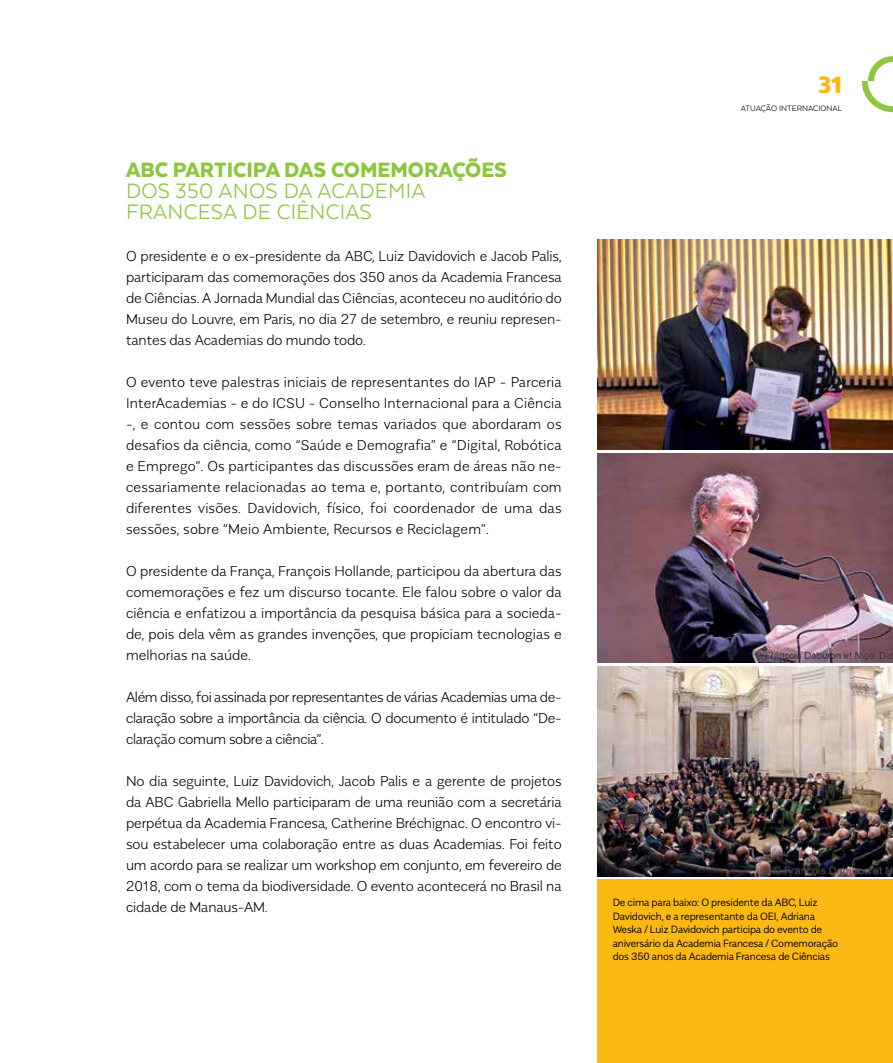
<style>
.page{position:relative;width:893px;height:1063px;background:#fff}
.page>*{position:absolute;margin:0;border:0;box-sizing:border-box;transform-origin:0 0}
.t1{font:24px/21px "Texta";letter-spacing:.01em;color:#8dc63f}
.t2{font:900 24px "Texta";color:#8dc63f}
.t3{font:800 24px "Glober";color:#fdb913}
.t4{font:200 14.25px/21px "Alergia Normal";letter-spacing:-.01em;color:#000;text-align:justify}
.t5{font:300 10.5px/13.5px "Alergia Normal";letter-spacing:-.02em;color:#000}
.t6{font:9px "Texta";color:#000}
</style>
<div class="page">
<svg style="left:861px;top:56px;width:32px;height:57px"></svg>
<img style="left:598px;top:240px;width:295px;height:210px">
<img style="left:598px;top:666px;width:295px;height:210px">
<img style="left:598px;top:453px;width:295px;height:210px">
<div style="left:598px;top:879px;width:295px;height:184px;background:#fdb913"></div>
<h1 class="t2" style="left:126px;top:157px;width:173px">ABC PARTICI PA DAS</h1>
<h1 class="t2" style="left:331px;top:157px;width:164px">COMEMORAÇÕES</h1>
<h1 class="t1" style="left:126px;top:180px;width:301px">DOS 350 ANOS DA ACADEMIA<br>FRANCESA DE CIÊNCIAS</h1>
<p class="t4" style="left:126px;top:244px;width:437px">O presidente e o ex-presidente da ABC, Luiz Davidovich e Jacob Palis, participaram das comemorações dos 350 anos da Academia Francesa de Ciências. A Jornada Mundial das Ciências, aconteceu no auditório do Museu do Louvre, em Paris, no dia 27 de setembro, e reuniu represen&shy;tantes das Academias do mundo todo.</p>
<p class="t4" style="left:126px;top:370px;width:437px">O evento teve palestras iniciais de representantes do IAP - Parceria InterAcademias - e do ICSU - Conselho Internacional para a Ciência -, e contou com sessões sobre temas variados que abordaram os desafios da ciência, como “Saúde e Demografia” e “Digital, Robótica e Emprego”. Os participantes das discussões eram de áreas não ne&shy;cessariamente relacionadas ao tema e, portanto, contribuíam com diferentes visões. Davidovich, físico, foi coordenador de uma das sessões, sobre “Meio Ambiente, Recursos e Reciclagem”.</p>
<p class="t4" style="left:126px;top:559px;width:437px">O presidente da França, François Hollande, participou da abertura das comemorações e fez um discurso tocante. Ele falou sobre o valor da ciência e enfatizou a importância da pesquisa básica para a socieda&shy;de, pois dela vêm as grandes invenções, que propiciam tecnologias e melhorias na saúde.</p>
<p class="t4" style="left:126px;top:685px;width:437px">Além disso, foi assinada por representantes de várias Academias uma de&shy;claração sobre a importância da ciência. O documento é intitulado “De&shy;claração comum sobre a ciência”.</p>
<p class="t4" style="left:126px;top:769px;width:437px">No dia seguinte, Luiz Davidovich, Jacob Palis e a gerente de projetos da ABC Gabriella Mello participaram de uma reunião com a secretária perpétua da Academia Francesa, Catherine Bréchignac. O encontro vi&shy;sou estabelecer uma colaboração entre as duas Academias. Foi feito um acordo para se realizar um workshop em conjunto, em fevereiro de 2018, com o tema da biodiversidade. O evento acontecerá no Brasil na cidade de Manaus-AM.</p>
<h1 class="t3" style="left:819px;top:67px;width:25px">31</h1>
<p class="t6" style="left:741px;top:104px;width:103px">ATUAÇÃO INTERNACIONAL</p>
<p class="t5" style="left:613px;top:895px;width:227px">De cima para baixo: O presidente da ABC, Luiz Davidovich, e a representante da OEI, Adriana Weska / Luiz Davidovich participa do evento de aniversário da Academia Francesa / Comemoração dos 350 anos da Academia Francesa de Ciências</p>
</div>
